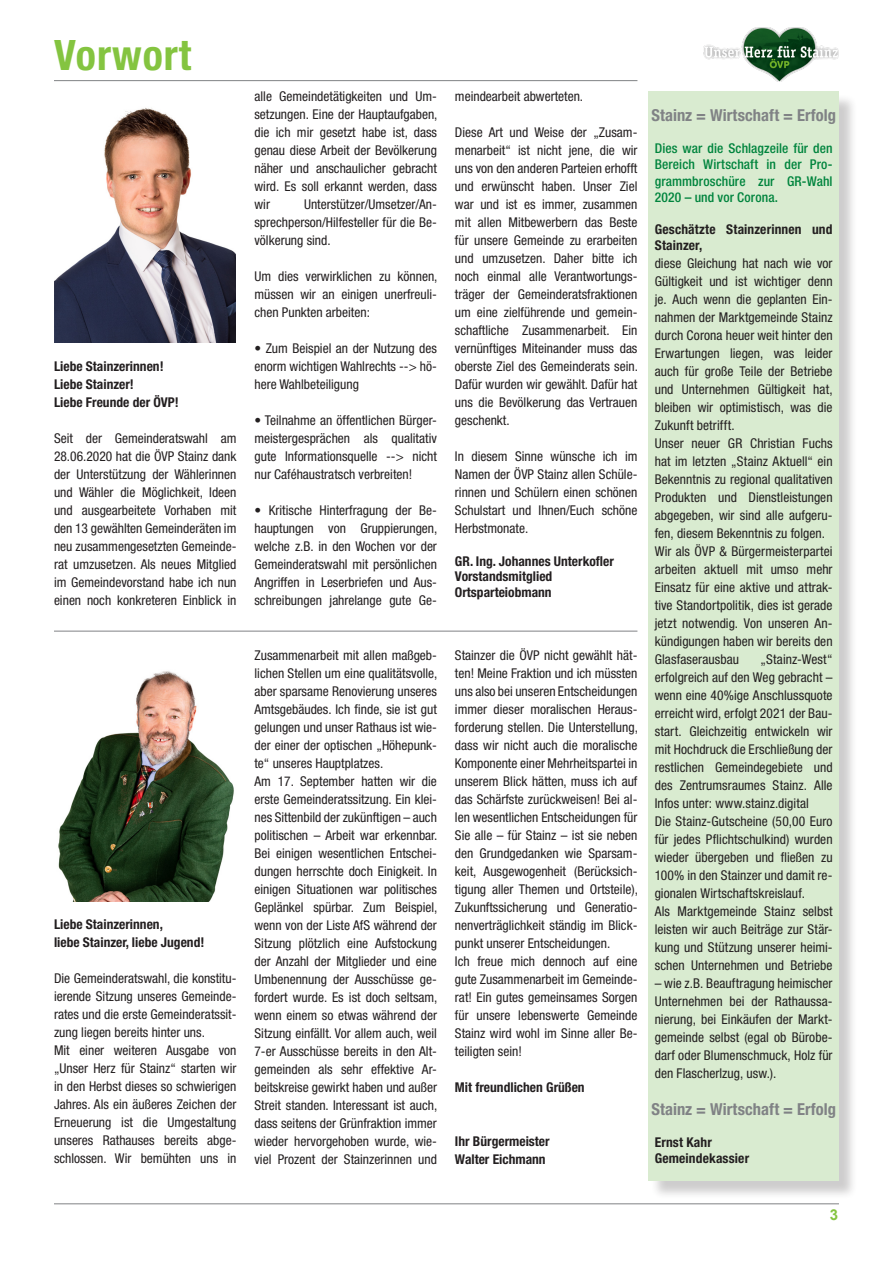
<style>
.page{position:relative;width:893px;height:1263px;background:#fff}
.page>*{position:absolute;margin:0;border:0;box-sizing:border-box;transform-origin:0 0}
.t1{font:700 condensed 42px "Helvetica Neue LT Std";letter-spacing:.025em;color:#84c440}
.t2{font:700 condensed 16.5px "Helvetica Neue LT Std";color:#808285}
.t3{font:700 15px "Arial";color:#84c440}
.t4{font:condensed 13.5px/18px "Helvetica Neue LT Std";color:#231f20;text-align:justify}
.t5{font:700 condensed 13.5px/18px "Helvetica Neue LT Std";color:#231f20}
.t6{font:500 condensed 13.5px/16.2px "Helvetica Neue LT Std";letter-spacing:.01em;color:#00843d;text-align:justify}
</style>
<div class="page">
<img style="left:703px;top:27px;width:136px;height:54px">
<img style="left:58px;top:671px;width:176px;height:231px">
<hr style="left:54px;top:631px;width:583px;height:1px;background:#808285">
<img style="left:54px;top:108px;width:182px;height:235px">
<div style="left:650px;top:93px;width:208px;height:1106px;background:#231f20;opacity:.75"></div>
<div style="left:648px;top:91px;width:191px;height:1089px;background:#d9ebd0"></div>
<hr style="left:54px;top:80px;width:583px;height:1px;background:#808285">
<hr style="left:54px;top:1203px;width:785px;height:1px;background:#808285">
<h1 class="t1" style="left:54px;top:30px;width:139px">Vorwort</h1>
<p class="t5" style="left:54px;top:357px;width:126px">Liebe Stainzerinnen!<br>Liebe Stainzer!<br>Liebe Freunde der ÖVP!</p>
<p class="t4" style="left:54px;top:429px;width:184px">Seit der Gemeinderatswahl am 28.06.2020 hat die ÖVP Stainz dank der Unterstützung der Wählerinnen und Wähler die Möglichkeit, Ideen und ausgearbeitete Vorhaben mit den 13 gewählten Gemeinderäten im neu zusammengesetzten Gemeinde&shy;rat umzusetzen. Als neues Mitglied im Gemeindevorstand habe ich nun einen noch konkreteren Einblick in</p>
<p class="t5" style="left:54px;top:915px;width:152px">Liebe Stainzerinnen,<br>liebe Stainzer, liebe Jugend!</p>
<p class="t4" style="left:54px;top:969px;width:184px;text-align:left">Die Gemeinderatswahl, die konstitu&shy;ierende Sitzung unseres Gemeinde&shy;rates und die erste Gemeinderatssit&shy;zung liegen bereits hinter uns.<br>Mit einer weiteren Ausgabe von „Unser Herz für Stainz“ starten wir in den Herbst dieses so schwierigen Jahres. Als ein äußeres Zeichen der Erneuerung ist die Umgestaltung unseres Rathauses bereits abge&shy;schlossen. Wir bemühten uns in</p>
<p class="t4" style="left:254px;top:87px;width:184px">alle Gemeindetätigkeiten und Um&shy;setzungen. Eine der Hauptaufgaben, die ich mir gesetzt habe ist, dass genau diese Arbeit der Bevölkerung näher und anschaulicher gebracht wird. Es soll erkannt werden, dass wir</p>
<p class="t4" style="left:254px;top:195px;width:184px;text-indent:50px">Unterstützer/Umsetzer/An&shy;sprechperson/Hilfesteller für die Be&shy;völkerung sind.</p>
<p class="t4" style="left:254px;top:267px;width:184px">Um dies verwirklichen zu können, müssen wir an einigen unerfreuli&shy;chen Punkten arbeiten:</p>
<p class="t4" style="left:254px;top:339px;width:184px">• Zum Beispiel an der Nutzung des enorm wichtigen Wahlrechts --&gt; hö&shy;here Wahlbeteiligung</p>
<p class="t4" style="left:254px;top:411px;width:184px">• Teilnahme an öffentlichen Bürger&shy;meistergesprächen als qualitativ gute Informationsquelle --&gt; nicht nur Caféhaustratsch verbreiten!</p>
<p class="t4" style="left:254px;top:501px;width:184px">• Kritische Hinterfragung der Be&shy;hauptungen von Gruppierungen, welche z.B. in den Wochen vor der Gemeinderatswahl mit persönlichen Angriffen in Leserbriefen und Aus&shy;schreibungen jahrelange gute Ge-</p>
<p class="t4" style="left:455px;top:87px;width:130px">meindearbeit abwerteten.</p>
<p class="t4" style="left:455px;top:123px;width:184px">Diese Art und Weise der „Zusam&shy;menarbeit“ ist nicht jene, die wir uns von den anderen Parteien erhofft und erwünscht haben. Unser Ziel war und ist es immer, zusammen mit allen Mitbewerbern das Beste für unsere Gemeinde zu erarbeiten und umzusetzen. Daher bitte ich noch einmal alle Verantwortungs&shy;träger der Gemeinderatsfraktionen um eine zielführende und gemein&shy;schaftliche Zusammenarbeit. Ein vernünftiges Miteinander muss das oberste Ziel des Gemeinderats sein.<br>Dafür wurden wir gewählt. Dafür hat uns die Bevölkerung das Vertrauen geschenkt.</p>
<p class="t4" style="left:455px;top:447px;width:184px">In diesem Sinne wünsche ich im Namen der ÖVP Stainz allen Schüle&shy;rinnen und Schülern einen schönen Schulstart und Ihnen/Euch schöne Herbstmonate.</p>
<p class="t5" style="left:455px;top:553px;width:160px;line-height:15.6px">GR. Ing. Johannes Unterkofler<br>Vorstandsmitglied<br>Ortsparteiobmann</p>
<p class="t4" style="left:254px;top:646px;width:184px;text-align:left">Zusammenarbeit mit allen maßgeb&shy;lichen Stellen um eine qualitätsvolle, aber sparsame Renovierung unseres Amtsgebäudes. Ich finde, sie ist gut gelungen und unser Rathaus ist wie&shy;der einer der optischen „Höhepunk&shy;te“ unseres Hauptplatzes.<br>Am 17. September hatten wir die erste Gemeinderatssitzung. Ein klei&shy;nes Sittenbild der zukünftigen – auch politischen – Arbeit war erkennbar.<br>Bei einigen wesentlichen Entschei&shy;dungen herrschte doch Einigkeit. In einigen Situationen war politisches Geplänkel spürbar. Zum Beispiel, wenn von der Liste AfS während der Sitzung plötzlich eine Aufstockung der Anzahl der Mitglieder und eine Umbenennung der Ausschüsse ge&shy;fordert wurde. Es ist doch seltsam, wenn einem so etwas während der Sitzung einfällt. Vor allem auch, weil 7-er Ausschüsse bereits in den Alt&shy;gemeinden als sehr effektive Ar&shy;beitskreise gewirkt haben und außer Streit standen. Interessant ist auch, dass seitens der Grünfraktion immer wieder hervorgehoben wurde, wie&shy;viel Prozent der Stainzerinnen und</p>
<p class="t4" style="left:455px;top:646px;width:184px;text-align:left">Stainzer die ÖVP nicht gewählt hät&shy;ten! Meine Fraktion und ich müssten uns also bei unseren Entscheidungen immer dieser moralischen Heraus&shy;forderung stellen. Die Unterstellung, dass wir nicht auch die moralische Komponente einer Mehrheitspartei in unserem Blick hätten, muss ich auf das Schärfste zurückweisen! Bei al&shy;len wesentlichen Entscheidungen für Sie alle – für Stainz – ist sie neben den Grundgedanken wie Sparsam&shy;keit, Ausgewogenheit (Berücksich&shy;tigung aller Themen und Ortsteile), Zukunftssicherung und Generatio&shy;nenverträglichkeit ständig im Blick&shy;punkt unserer Entscheidungen.<br>Ich freue mich dennoch auf eine gute Zusammenarbeit im Gemeinde&shy;rat! Ein gutes gemeinsames Sorgen für unsere lebenswerte Gemeinde Stainz wird wohl im Sinne aller Be&shy;teiligten sein!</p>
<p class="t5" style="left:455px;top:1078px;width:131px">Mit freundlichen Grüßen</p>
<p class="t5" style="left:455px;top:1132px;width:96px">Ihr Bürgermeister<br>Walter Eichmann</p>
<p class="t2" style="left:651px;top:105px;width:186px">Stainz = Wirtschaft = Erfolg</p>
<p class="t6" style="left:655px;top:140px;width:179px">Dies war die Schlagzeile für den Bereich Wirtschaft in der Pro&shy;grammbroschüre zur GR-Wahl 2020 – und vor Corona.</p>
<p class="t5" style="left:655px;top:221px;width:179px;line-height:16.2px">Geschätzte Stainzerinnen und<br>Stainzer,</p>
<p class="t4" style="left:655px;top:255px;width:179px;text-align:left">diese Gleichung hat nach wie vor<br>Gültigkeit und ist wichtiger denn je. Auch wenn die geplanten Ein&shy;nahmen der Marktgemeinde Stainz durch Corona heuer weit hinter den<br>Erwartungen liegen, was leider auch für große Teile der Betriebe und Unternehmen Gültigkeit hat, bleiben wir optimistisch, was die<br>Zukunft betrifft.<br>Unser neuer GR Christian Fuchs hat im letzten „Stainz Aktuell“ ein<br>Bekenntnis zu regional qualitativen<br>Produkten und Dienstleistungen abgegeben, wir sind alle aufgeru&shy;fen, diesem Bekenntnis zu folgen.<br>Wir als ÖVP &amp; Bürgermeisterpartei arbeiten aktuell mit umso mehr<br>Einsatz für eine aktive und attrak&shy;tive Standortpolitik, dies ist gerade jetzt notwendig. Von unseren An&shy;kündigungen haben wir bereits den<br>Glasfaserausbau</p>
<p class="t4" style="left:655px;top:650px;width:179px;text-align:left;text-indent:106px">„Stainz-West“ erfolgreich auf den Weg gebracht – wenn eine 40%ige Anschlussquote erreicht wird, erfolgt 2021 der Bau&shy;start. Gleichzeitig entwickeln wir mit Hochdruck die Erschließung der restlichen Gemeindegebiete und des Zentrumsraumes Stainz. Alle Infos unter: www.stainz.digital<br>Die Stainz-Gutscheine (50,00 Euro für jedes Pflichtschulkind) wurden wieder übergeben und fließen zu 100% in den Stainzer und damit re&shy;gionalen Wirtschaftskreislauf.<br>Als Marktgemeinde Stainz selbst leisten wir auch Beiträge zur Stär&shy;kung und Stützung unserer heimi&shy;schen Unternehmen und Betriebe</p>
<p class="t4" style="left:655px;top:974px;width:179px">– wie z.B. Beauftragung heimischer Unternehmen bei der Rathaussa&shy;nierung, bei Einkäufen der Markt&shy;gemeinde selbst (egal ob Bürobe&shy;darf oder Blumenschmuck, Holz für den Flascherlzug, usw.).</p>
<p class="t2" style="left:651px;top:1099px;width:186px">Stainz = Wirtschaft = Erfolg</p>
<p class="t5" style="left:655px;top:1134px;width:96px;line-height:16.2px">Ernst Kahr<br>Gemeindekassier</p>
<p class="t3" style="left:830px;top:1204px;width:10px">3</p>
</div>
